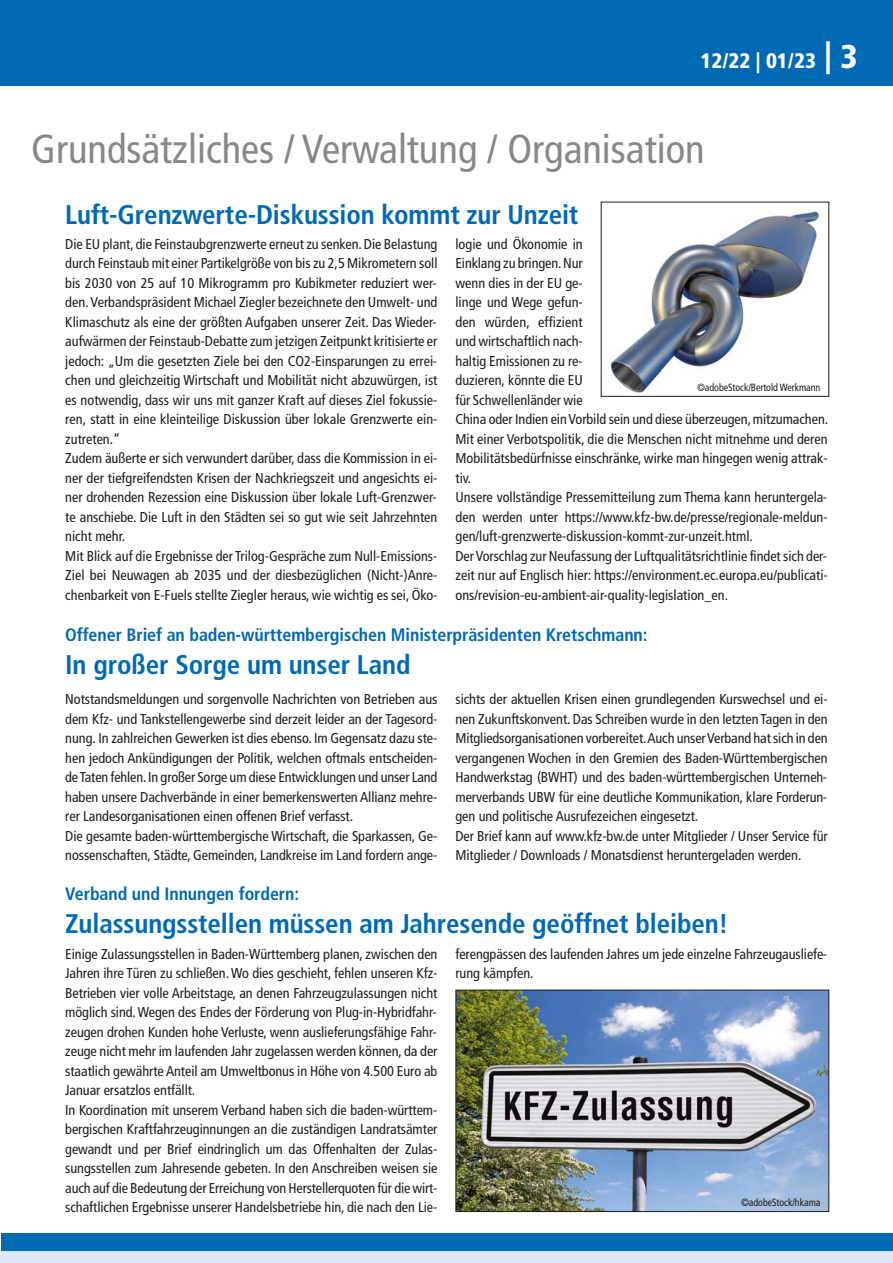
<style>
.page{position:relative;width:893px;height:1263px;background:#fff}
.page>*{position:absolute;margin:0;border:0;box-sizing:border-box;transform-origin:0 0}
.t1{font:condensed 40.5px "Frutiger";color:#878787}
.t2{font:700 condensed 27px "Frutiger";letter-spacing:-.005em;color:#0069b4}
.t3{font:900 condensed 21px "Frutiger";color:#fff}
.t4{font:700 condensed 18px "Frutiger";letter-spacing:-.005em;color:#0069b4}
.t5{font:condensed 14.25px/19.5px "Frutiger";letter-spacing:-.005em;color:#1d1d1b}
.t6{font:condensed 10.5px "Frutiger";letter-spacing:-.005em;color:#1d1d1b;scale:.95 1}
.s1{font-size:33px}
</style>
<div class="page">
<div style="left:0;top:1250px;width:893px;height:13px;background:#dfe6f6"></div>
<div style="left:1px;top:1233px;width:892px;height:17px;background:#0069b4"></div>
<div style="left:0;top:0;width:893px;height:85px;background:#0069b4"></div>
<img style="left:609px;top:211px;width:211px;height:183px">
<img style="left:457px;top:992px;width:370px;height:218px">
<div style="left:455px;top:990px;width:374px;height:222px;border:1px solid #1d1d1b"></div>
<h3 class="t3" style="left:700px;top:54px;width:158px">12/22 | 01/23 <span class="s1">| 3</span></h3>
<h1 class="t1" style="left:31px;top:133px;width:675px">Grundsätzliches / Verwaltung / Organisation</h1>
<h2 class="t2" style="left:65px;top:203px;width:515px">Luft-Grenzwerte-Diskussion kommt zur Unzeit</h2>
<p class="t5" style="left:65px;top:235px;width:374px">Die EU plant, die Feinstaubgrenzwerte erneut zu senken. Die Belastung durch Feinstaub mit einer Partikelgröße von bis zu 2,5 Mikrometern soll bis 2030 von 25 auf 10 Mikrogramm pro Kubikmeter reduziert wer&shy;den. Verbandspräsident Michael Ziegler bezeichnete den Umwelt- und Klimaschutz als eine der größten Aufgaben unserer Zeit. Das Wieder&shy;aufwärmen der Feinstaub-Debatte zum jetzigen Zeitpunkt kritisierte er jedoch: „Um die gesetzten Ziele bei den CO2-Einsparungen zu errei&shy;chen und gleichzeitig Wirtschaft und Mobilität nicht abzuwürgen, ist es notwendig, dass wir uns mit ganzer Kraft auf dieses Ziel fokussie&shy;ren, statt in eine kleinteilige Diskussion über lokale Grenzwerte ein&shy;zutreten.“<br>Zudem äußerte er sich verwundert darüber, dass die Kommission in ei&shy;ner der tiefgreifendsten Krisen der Nachkriegszeit und angesichts ei&shy;ner drohenden Rezession eine Diskussion über lokale Luft-Grenzwer&shy;te anschiebe. Die Luft in den Städten sei so gut wie seit Jahrzehnten nicht mehr.<br>Mit Blick auf die Ergebnisse der Trilog-Gespräche zum Null-Emissions-Ziel bei Neuwagen ab 2035 und der diesbezüglichen (Nicht-)Anre&shy;chenbarkeit von E-Fuels stellte Ziegler heraus, wie wichtig es sei, Öko-</p>
<p class="t5" style="left:455px;top:235px;width:374px">logie und Ökonomie in<br>Einklang zu bringen. Nur<br>wenn dies in der EU ge-<br>linge und Wege gefun-<br>den würden, effizient<br>und wirtschaftlich nach-<br>haltig Emissionen zu re-<br>duzieren, könnte die EU<br>für Schwellenländer wie<br>China oder Indien ein Vorbild sein und diese überzeugen, mitzumachen.<br>Mit einer Verbotspolitik, die die Menschen nicht mitnehme und deren Mobilitätsbedürfnisse einschränke, wirke man hingegen wenig attrak&shy;tiv.<br>Unsere vollständige Pressemitteilung zum Thema kann heruntergela&shy;den werden unter https://www.kfz-bw.de/presse/regionale-meldun&shy;gen/luft-grenzwerte-diskussion-kommt-zur-unzeit.html.<br>Der Vorschlag zur Neufassung der Luftqualitätsrichtlinie findet sich der&shy;zeit nur auf Englisch hier: https://environment.ec.europa.eu/publicati&shy;ons/revision-eu-ambient-air-quality-legislation_en.</p>
<p class="t6" style="left:697px;top:383px;width:131px">©adobeStock/Bertold Werkmann</p>
<p class="t4" style="left:65px;top:627px;width:584px">Offener Brief an baden-württembergischen Ministerpräsidenten Kretschmann:</p>
<h2 class="t2" style="left:65px;top:654px;width:347px">In großer Sorge um unser Land</h2>
<p class="t5" style="left:65px;top:690px;width:374px">Notstandsmeldungen und sorgenvolle Nachrichten von Betrieben aus dem Kfz- und Tankstellengewerbe sind derzeit leider an der Tagesord&shy;nung. In zahlreichen Gewerken ist dies ebenso. Im Gegensatz dazu ste&shy;hen jedoch Ankündigungen der Politik, welchen oftmals entscheiden&shy;de Taten fehlen. In großer Sorge um diese Entwicklungen und unser Land haben unsere Dachverbände in einer bemerkenswerten Allianz mehre&shy;rer Landesorganisationen einen offenen Brief verfasst.<br>Die gesamte baden-württembergische Wirtschaft, die Sparkassen, Ge&shy;nossenschaften, Städte, Gemeinden, Landkreise im Land fordern ange-</p>
<p class="t5" style="left:455px;top:690px;width:374px">sichts der aktuellen Krisen einen grundlegenden Kurswechsel und ei&shy;nen Zukunftskonvent. Das Schreiben wurde in den letzten Tagen in den Mitgliedsorganisationen vorbereitet. Auch unser Verband hat sich in den vergangenen Wochen in den Gremien des Baden-Württembergischen Handwerkstag (BWHT) und des baden-württembergischen Unterneh&shy;merverbands UBW für eine deutliche Kommunikation, klare Forderun&shy;gen und politische Ausrufezeichen eingesetzt.<br>Der Brief kann auf www.kfz-bw.de unter Mitglieder / Unser Service für Mitglieder / Downloads / Monatsdienst heruntergeladen werden.</p>
<p class="t4" style="left:65px;top:887px;width:235px">Verband und Innungen fordern:</p>
<h2 class="t2" style="left:65px;top:913px;width:665px">Zulassungsstellen müssen am Jahresende geöffnet bleiben!</h2>
<p class="t5" style="left:65px;top:945px;width:374px">Einige Zulassungsstellen in Baden-Württemberg planen, zwischen den Jahren ihre Türen zu schließen. Wo dies geschieht, fehlen unseren Kfz-Betrieben vier volle Arbeitstage, an denen Fahrzeugzulassungen nicht möglich sind. Wegen des Endes der Förderung von Plug-in-Hybridfahr&shy;zeugen drohen Kunden hohe Verluste, wenn auslieferungsfähige Fahr&shy;zeuge nicht mehr im laufenden Jahr zugelassen werden können, da der staatlich gewährte Anteil am Umweltbonus in Höhe von 4.500 Euro ab Januar ersatzlos entfällt.<br>In Koordination mit unserem Verband haben sich die baden-württem&shy;bergischen Kraftfahrzeuginnungen an die zuständigen Landratsämter gewandt und per Brief eindringlich um das Offenhalten der Zulas&shy;sungsstellen zum Jahresende gebeten. In den Anschreiben weisen sie auch auf die Bedeutung der Erreichung von Herstellerquoten für die wirt&shy;schaftlichen Ergebnisse unserer Handelsbetriebe hin, die nach den Lie-</p>
<p class="t5" style="left:455px;top:945px;width:373px">ferengpässen des laufenden Jahres um jede einzelne Fahrzeugausliefe&shy;rung kämpfen.</p>
<p class="t6" style="left:741px;top:1198px;width:85px">©adobeStock/hkama</p>
</div>
